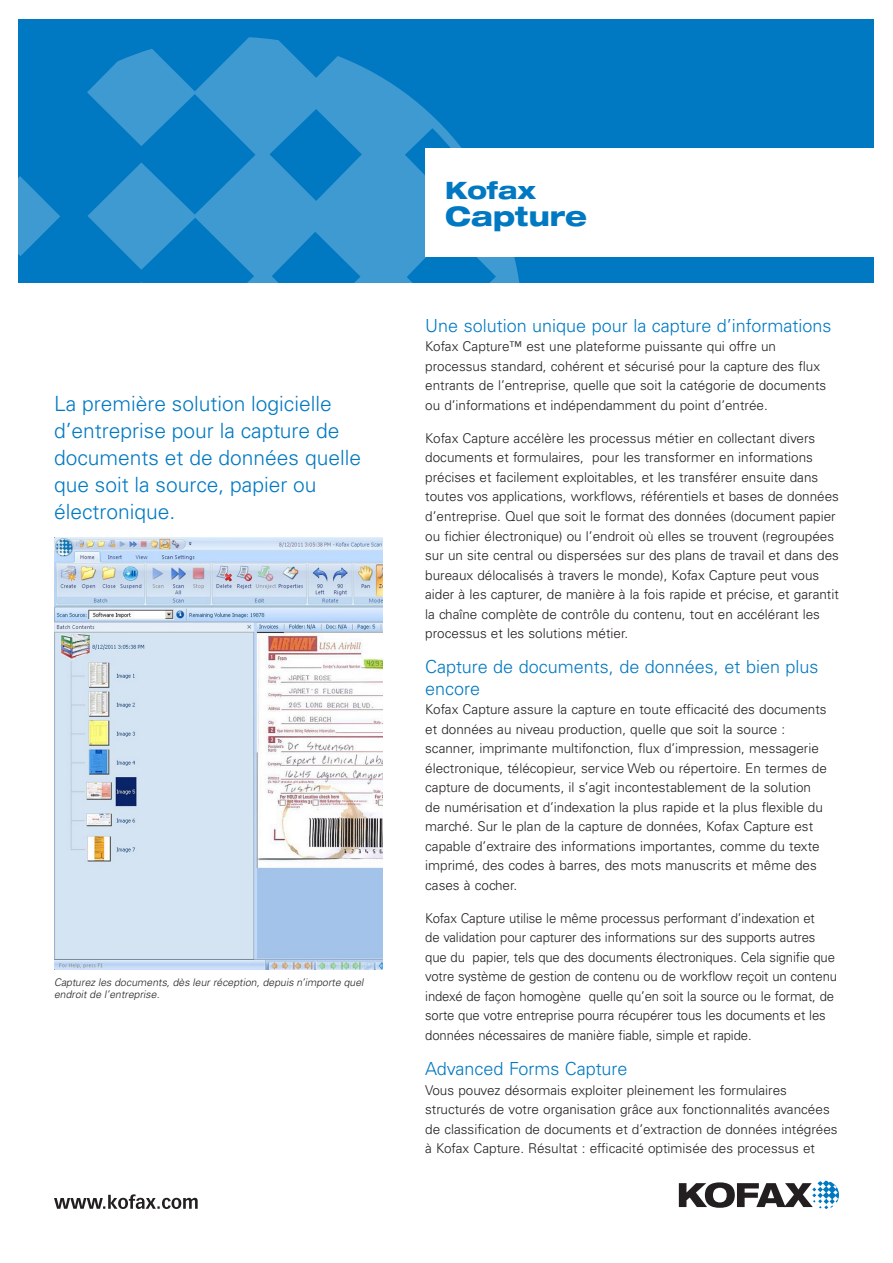
<style>
.page{position:relative;width:893px;height:1263px;background:#fff}
.page>*{position:absolute;margin:0;border:0;box-sizing:border-box;transform-origin:0 0}
.Title__reduce_fontsi{font:800 expanded 27px "Helvetica Neue LT Std";color:#0079c2}
.Title__reduce_fontsi-2{font:800 expanded 24px "Helvetica Neue LT Std";color:#0079c2}
.Quote_-_Details_eng{font:300 21px/27px "Univers LT Std";color:#0079c2}
.Headline_eng-A4{font:300 18px/21.8px "Univers LT Std";color:#0079c2}
.Body_eng-A4{font:300 13.5px/19.5px "Univers LT Std";color:#231f20}
.Image_Caption_US{font:italic 300 10.5px/12.6px "Univers LT Std";color:#231f20}
</style>
<div class="page">
<svg style="left:679px;top:1181px;width:160px;height:28px"></svg>
<div style="left:19px;top:19px;width:855px;height:263px;background:#0079c2"></div>
<svg style="left:54px;top:1194px;width:144px;height:15px"></svg>
<svg style="left:18px;top:176px;width:42px;height:80px"></svg>
<svg style="left:87px;top:37px;width:435px;height:245px;fill:#3f9ad1"></svg>
<div style="left:425px;top:149px;width:459px;height:108px;background:#fff"></div>
<img style="left:54px;top:538px;width:329px;height:431px">
<p class="Quote_-_Details_eng" style="left:54px;top:390px;width:308px">La première solution logicielle d’entreprise pour la capture de documents et de données quelle que soit la source, papier ou électronique.</p>
<p class="Image_Caption_US" style="left:54px;top:976px;width:313px">Capturez les documents, dès leur réception, depuis n’importe quel endroit de l’entreprise.</p>
<p class="Title__reduce_fontsi-2" style="left:445px;top:175px;width:93px">Kofax</p>
<p class="Title__reduce_fontsi" style="left:445px;top:199px;width:143px">Capture</p>
<p class="Headline_eng-A4" style="left:425px;top:315px;width:408px">Une solution unique pour la capture d’informations</p>
<p class="Body_eng-A4" style="left:425px;top:337px;width:403px">Kofax Capture™ est une plateforme puissante qui offre un processus standard, cohérent et sécurisé pour la capture des flux entrants de l’entreprise, quelle que soit la catégorie de documents ou d’informations et indépendamment du point d’entrée.</p>
<p class="Body_eng-A4" style="left:425px;top:428px;width:415px">Kofax Capture accélère les processus métier en collectant divers documents et formulaires, pour les transformer en informations précises et facilement exploitables, et les transférer ensuite dans toutes vos applications, workflows, référentiels et bases de données d’entreprise. Quel que soit le format des données (document papier ou fichier électronique) ou l’endroit où elles se trouvent (regroupées sur un site central ou dispersées sur des plans de travail et dans des bureaux délocalisés à travers le monde), Kofax Capture peut vous aider à les capturer, de manière à la fois rapide et précise, et garantit la chaîne complète de contrôle du contenu, tout en accélérant les processus et les solutions métier.</p>
<p class="Headline_eng-A4" style="left:425px;top:656px;width:395px">Capture de documents, de données, et bien plus encore</p>
<p class="Body_eng-A4" style="left:425px;top:700px;width:403px">Kofax Capture assure la capture en toute efficacité des documents et données au niveau production, quelle que soit la source : scanner, imprimante multifonction, flux d’impression, messagerie électronique, télécopieur, service Web ou répertoire. En termes de capture de documents, il s’agit incontestablement de la solution de numérisation et d’indexation la plus rapide et la plus flexible du marché. Sur le plan de la capture de données, Kofax Capture est capable d’extraire des informations importantes, comme du texte imprimé, des codes à barres, des mots manuscrits et même des cases à cocher.</p>
<p class="Body_eng-A4" style="left:425px;top:908px;width:413px">Kofax Capture utilise le même processus performant d’indexation et<br>de validation pour capturer des informations sur des supports autres que du papier, tels que des documents électroniques. Cela signifie que votre système de gestion de contenu ou de workflow reçoit un contenu indexé de façon homogène quelle qu’en soit la source ou le format, de sorte que votre entreprise pourra récupérer tous les documents et les données nécessaires de manière fiable, simple et rapide.</p>
<p class="Headline_eng-A4" style="left:425px;top:1058px;width:204px">Advanced Forms Capture</p>
<p class="Body_eng-A4" style="left:425px;top:1080px;width:414px">Vous pouvez désormais exploiter pleinement les formulaires structurés de votre organisation grâce aux fonctionnalités avancées de classification de documents et d’extraction de données intégrées à Kofax Capture. Résultat : efficacité optimisée des processus et</p>
</div>
